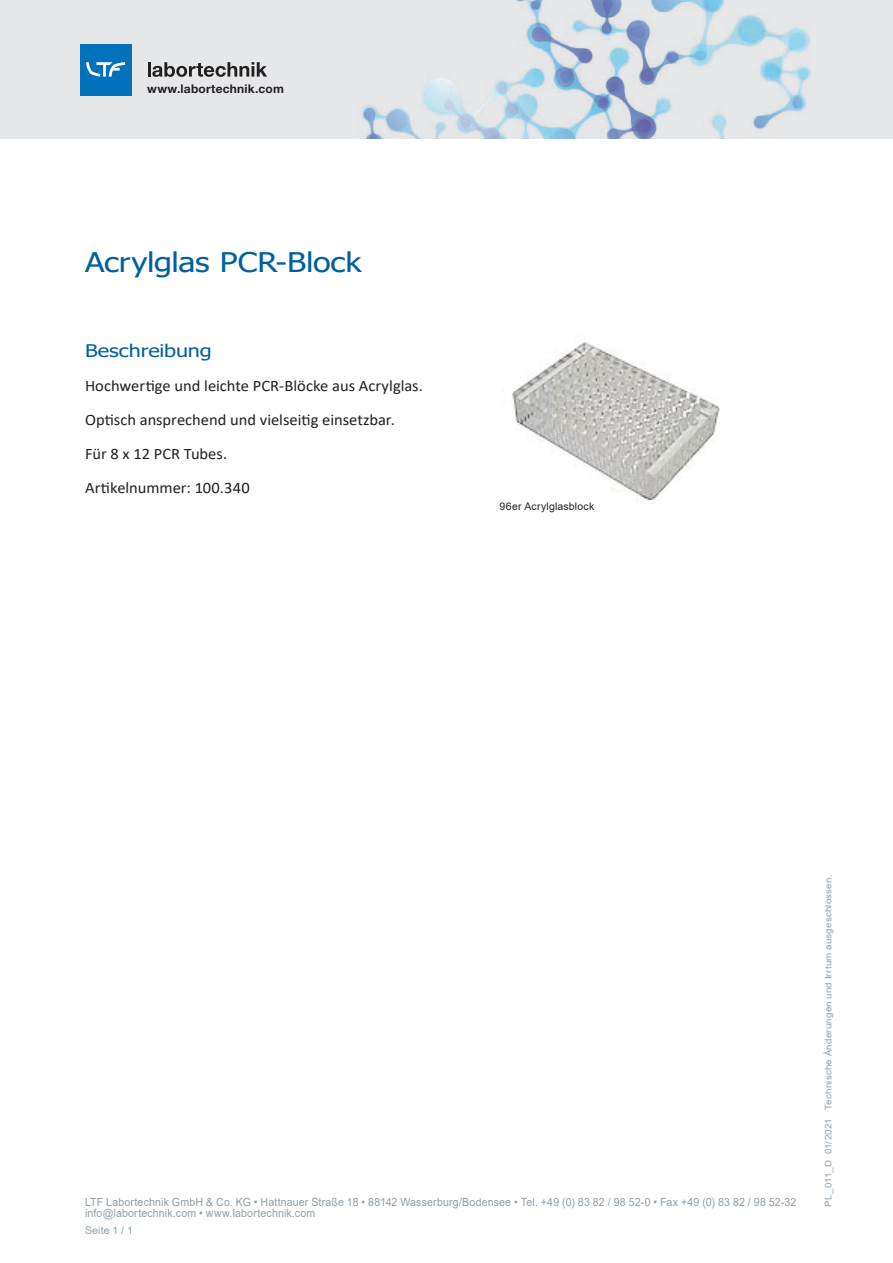
<style>
.page{position:relative;width:893px;height:1263px;background:#fff}
.page>*{position:absolute;margin:0;border:0;box-sizing:border-box;transform-origin:0 0}
.Headline{font:27px "Tahoma";letter-spacing:-.005em;color:#00609f;scale:1.2 1}
.Subline{font:17.4px "Tahoma";letter-spacing:-.005em;color:#00609f;scale:1.24 1}
.Body{font:16.05px "Calibri";color:#231f20}
.t1{font:700 12px "Helvetica Neue LT Std";letter-spacing:.015em;color:#231f20}
.Adresse_LTF{font:11.25px "Arial";letter-spacing:.015em;color:#8f9ea9;scale:.94 1}
.t2{font:10.5px "Arial";letter-spacing:.02em;color:#231f20}
.Pagina{font:10.5px "Arial";letter-spacing:.015em;color:#8f9ea9}
.Prospekt-Nr{font:9px "Arial";letter-spacing:.02em;color:#8f9ea9;scale:1.08 1}
</style>
<div class="page">
<div style="left:0;top:0;width:893px;height:139px;background:#e6e7e9"></div>
<img style="left:362px;top:0;width:448px;height:139px">
<hr style="left:148px;top:62px;width:3px;height:15px;background:#231f20">
<svg style="left:152px;top:62px;width:115px;height:15px"></svg>
<div style="left:80px;top:44px;width:51px;height:51px;background:#0072bc"></div>
<svg style="left:86px;top:62px;width:39px;height:15px"></svg>
<img style="left:512px;top:340px;width:208px;height:161px">
<p class="t1" style="left:147px;top:81px;width:138px">www.labortechnik.com</p>
<p class="Headline" style="left:85px;top:244px;width:232px">Acrylglas PCR-Block</p>
<p class="Subline" style="left:85px;top:339px;width:104px">Beschreibung</p>
<p class="Body" style="left:85px;top:375px;width:339px">Hochwertige und leichte PCR-Blöcke aus Acrylglas.</p>
<p class="Body" style="left:85px;top:409px;width:311px">Optisch ansprechend und vielseitig einsetzbar.</p>
<p class="Body" style="left:85px;top:443px;width:144px">Für 8 x 12 PCR Tubes.</p>
<p class="Body" style="left:85px;top:477px;width:166px">Artikelnummer: 100.340</p>
<p class="t2" style="left:500px;top:499px;width:96px">96er Acrylglasblock</p>
<p class="Adresse_LTF" style="left:85px;top:1194px;width:758px">LTF Labortechnik GmbH &amp; Co. KG • Hattnauer Straße 18 • 88142 Wasserburg/Bodensee • Tel. +49 (0) 83 82 / 98 52-0 • Fax +49 (0) 83 82 / 98 52-32</p>
<p class="Adresse_LTF" style="left:85px;top:1206px;width:247px">info@labortechnik.com • www.labortechnik.com</p>
<p class="Pagina" style="left:85px;top:1223px;width:49px">Seite 1 / 1</p>
<p class="Prospekt-Nr" style="left:822px;top:1206px;width:309px;rotate:-90deg">PL_011_D 01/2021 Technische Änderungen und Irrtum ausgeschlossen.</p>
</div>
